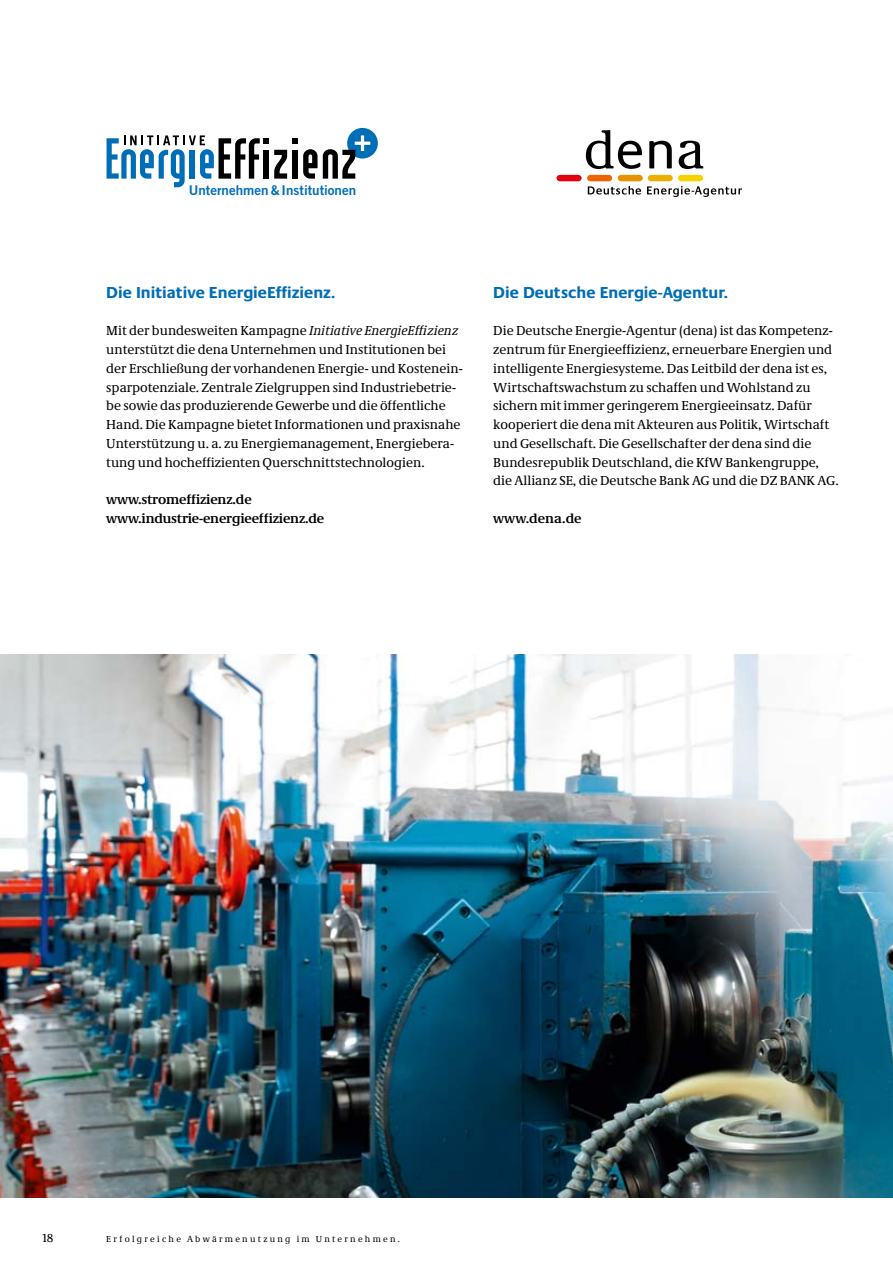
<style>
.page{position:relative;width:893px;height:1263px;background:#fff}
.page>*{position:absolute;margin:0;border:0;box-sizing:border-box;transform-origin:0 0}
.t1{font:700 16.5px "Neue Praxis";color:#006eb7}
.t2{font:13.5px/18.8px "Neue Demos";color:#000}
.t3{font:700 13.5px/18.8px "Neue Demos";letter-spacing:-.015em;color:#000}
.t4{font:13.5px "Trade Gothic LT Bold Two";color:#006eb7}
.t5{font:12px "Neue Demos";color:#000}
.t6{font:9px "Neue Demos";letter-spacing:.25em;color:#000}
.s1{font-style:italic}
</style>
<div class="page">
<img style="left:0;top:654px;width:892px;height:544px">
<svg style="left:586px;top:130px;width:56px;height:39px"></svg>
<div style="left:678px;top:175px;width:25px;height:6px;background:#f8d200;border-radius:3px"></div>
<div style="left:648px;top:175px;width:25px;height:6px;background:#ecaf00;border-radius:3px"></div>
<div style="left:618px;top:175px;width:25px;height:6px;background:#e69300;border-radius:3px"></div>
<div style="left:587px;top:175px;width:25px;height:6px;background:#ec6502;border-radius:3px"></div>
<div style="left:557px;top:175px;width:25px;height:6px;background:#e3000f;border-radius:3px"></div>
<svg style="left:588px;top:186px;width:53px;height:9px"></svg>
<svg style="left:649px;top:141px;width:23px;height:27px"></svg>
<svg style="left:647px;top:186px;width:95px;height:11px"></svg>
<svg style="left:679px;top:141px;width:24px;height:28px"></svg>
<svg style="left:106px;top:127px;width:272px;height:61px"></svg>
<p class="t4" style="left:189px;top:181px;width:169px">Unternehmen &amp;Institutionen</p>
<p class="t1" style="left:106px;top:282px;width:231px">Die Initiative EnergieEffizienz.</p>
<p class="t2" style="left:106px;top:321px;width:358px">Mit der bundesweiten Kampagne <span class="s1">Initiative EnergieEffizienz </span>unterstützt die dena Unternehmen und Institutionen bei der Erschließung der vorhandenen Energie- und Kostenein&shy;sparpotenziale. Zentrale Zielgruppen sind Industriebetrie&shy;be sowie das produzierende Gewerbe und die öffentliche Hand. Die Kampagne bietet Informationen und praxisnahe Unterstützung u. a. zu Energiemanagement, Energiebera&shy;tung und hocheffizienten Querschnittstechnologien.</p>
<p class="t3" style="left:106px;top:490px;width:220px">www.stromeffizienz.de www.industrie-energieeffizienz.de</p>
<p class="t1" style="left:493px;top:282px;width:236px">Die Deutsche Energie-Agentur.</p>
<p class="t2" style="left:493px;top:321px;width:347px">Die Deutsche Energie-Agentur (dena) ist das Kompetenz&shy;zentrum für Energieeffizienz, erneuerbare Energien und intelligente Energiesysteme. Das Leitbild der dena ist es, Wirtschaftswachstum zu schaffen und Wohlstand zu sichern mit immer geringerem Energieeinsatz. Dafür kooperiert die dena mit Akteuren aus Politik, Wirtschaft und Gesellschaft. Die Gesellschafter der dena sind die Bundesrepublik Deutschland, die KfW Bankengruppe, die Allianz SE, die Deutsche Bank AG und die DZ BANK AG.</p>
<p class="t3" style="left:493px;top:509px;width:90px">www.dena.de</p>
<p class="t5" style="left:43px;top:1230px;width:13px">18</p>
<p class="t6" style="left:106px;top:1233px;width:295px">Erfolgreiche Abwärmenutzung im Unternehmen.</p>
</div>
